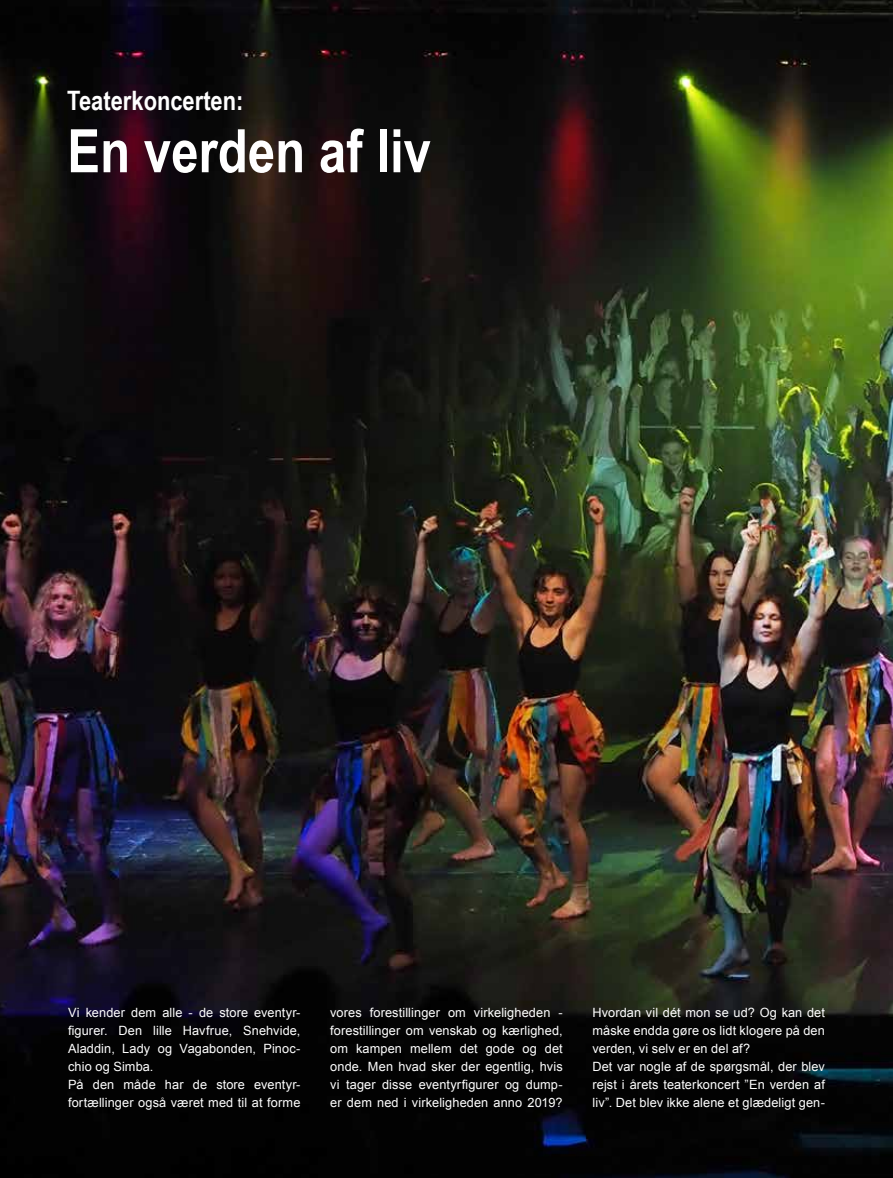
<style>
.page{position:relative;width:893px;height:1178px;background:#fff}
.page>*{position:absolute;margin:0;border:0;box-sizing:border-box;transform-origin:0 0}
.t1{font:700 60px "Arial Narrow";color:#fff}
.t2{font:700 26.7px "Arial Narrow";color:#fff}
.t3{font:12.75px/18px "Arial";letter-spacing:.01em;color:#fff}
</style>
<div class="page">
<img style="left:0;top:0;width:893px;height:1178px">
<h2 class="t2" style="left:67px;top:80px;width:178px">Teaterkoncerten:</h2>
<h1 class="t1" style="left:67px;top:106px;width:365px">En verden af liv</h1>
<p class="t3" style="left:68px;top:1004px;width:234px">Vi kender dem alle - de store eventyr&shy;figurer. Den lille Havfrue, Snehvide, Aladdin, Lady og Vagabonden, Pinoc&shy;chio og Simba.<br>På den måde har de store eventyr&shy;fortællinger også været med til at forme</p>
<p class="t3" style="left:330px;top:1004px;width:234px;text-align:justify">vores forestillinger om virkeligheden - forestillinger om venskab og kærlighed, om kampen mellem det gode og det onde. Men hvad sker der egentlig, hvis vi tager disse eventyrfigurer og dump&shy;er dem ned i virkeligheden anno 2019?</p>
<p class="t3" style="left:592px;top:1004px;width:234px">Hvordan vil dét mon se ud? Og kan det måske endda gøre os lidt klogere på den verden, vi selv er en del af?<br>Det var nogle af de spørgsmål, der blev rejst i årets teaterkoncert ”En verden af liv”. Det blev ikke alene et glædeligt gen-</p>
</div>
